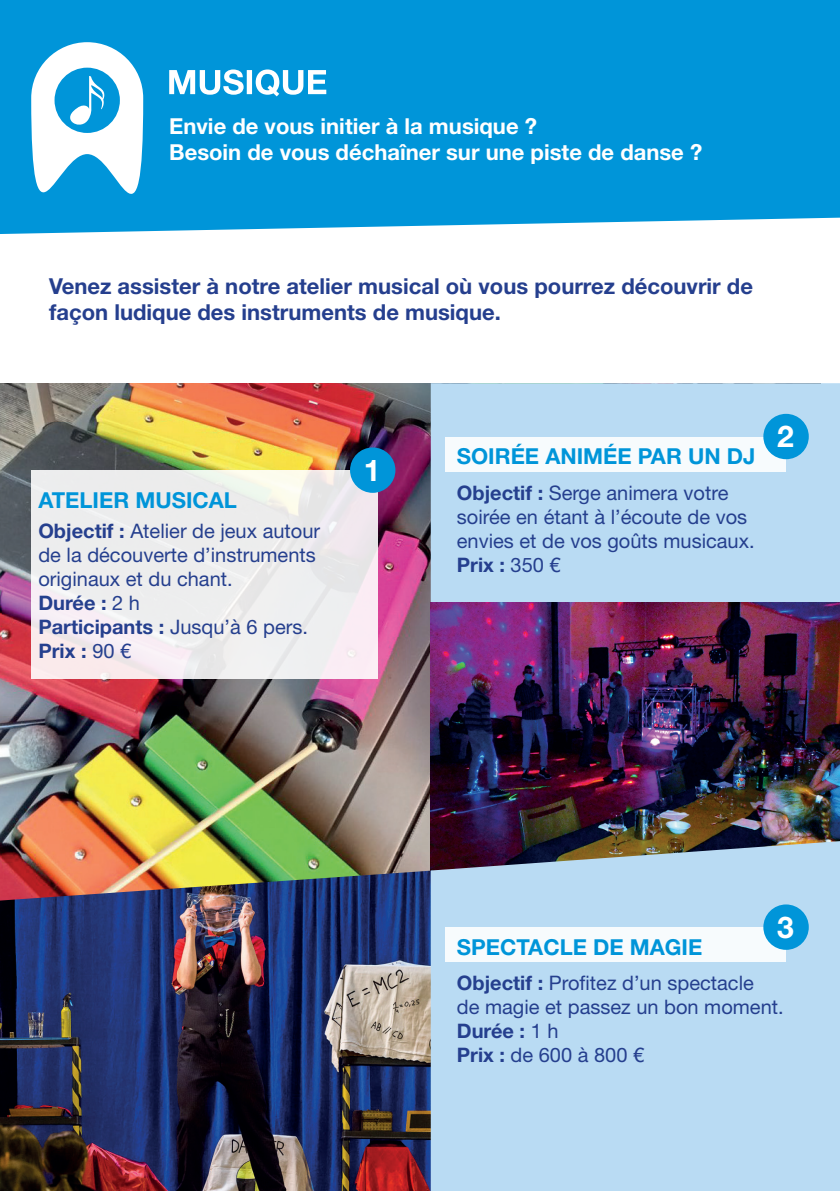
<style>
.page{position:relative;width:840px;height:1191px;background:#fff}
.page>*{position:absolute;margin:0;border:0;box-sizing:border-box;transform-origin:0 0}
.t1{font:700 30px "Helvetica Neue LT Std";color:#fff}
.t2{font:700 22px/26.4px "Helvetica Neue LT Std";color:#253f8e}
.t3{font:700 22px/26.4px "Helvetica Neue LT Std";color:#fff}
.t4{font:700 22px "Helvetica Neue LT Std";color:#0095d9}
.t5{font:20px/24px "Helvetica Neue LT Std";color:#253f8e}
.s1{font-weight:700}
</style>
<div class="page">
<div style="left:0;top:0;width:839px;height:234px;background:#0095d9"></div>
<svg style="left:31px;top:42px;width:112px;height:192px"></svg>
<svg style="left:169px;top:69px;width:157px;height:27px"></svg>
<img style="left:0;top:383px;width:430px;height:487px">
<div style="left:31px;top:470px;width:346px;height:209px;background:linear-gradient(to right,#f0eeef,#efecee)"></div>
<div style="left:350px;top:447px;width:45px;height:46px;background:#0095d9;border-radius:50%"></div>
<div style="left:430px;top:383px;width:409px;height:219px;background:#b9dbf3"></div>
<img style="left:430px;top:602px;width:409px;height:239px">
<div style="left:445px;top:437px;width:340px;height:34px;background:#f7fbfd"></div>
<div style="left:763px;top:414px;width:45px;height:45px;background:#0095d9;border-radius:50%"></div>
<img style="left:0;top:870px;width:430px;height:321px">
<div style="left:430px;top:841px;width:409px;height:350px;background:#b9dbf3"></div>
<div style="left:445px;top:927px;width:340px;height:35px;background:#f7fbfd"></div>
<div style="left:763px;top:904px;width:45px;height:45px;background:#0095d9;border-radius:50%"></div>
<p class="t3" style="left:169px;top:112px;width:534px">Envie de vous initier à la musique ?<br>Besoin de vous déchaîner sur une piste de danse ?</p>
<p class="t2" style="left:49px;top:272px;width:705px">Venez assister à notre atelier musical où vous pourrez découvrir de façon ludique des instruments de musique.</p>
<p class="t4" style="left:38px;top:487px;width:200px">ATELIER MUSICAL</p>
<p class="t5" style="left:38px;top:518px;width:283px"><span class="s1">Objectif :</span> Atelier de jeux autour de la découverte d’instruments originaux et du chant.<br><span class="s1">Durée :</span> 2 h<br><span class="s1">Participants :</span> Jusqu’à 6 pers.<br><span class="s1">Prix :</span> 90 €</p>
<h1 class="t1" style="left:363px;top:451px;width:18px">1</h1>
<p class="t4" style="left:456px;top:443px;width:300px">SOIRÉE ANIMÉE PAR UN DJ</p>
<p class="t5" style="left:456px;top:480px;width:299px"><span class="s1">Objectif :</span> Serge animera votre soirée en étant à l’écoute de vos envies et de vos goûts musicaux.<br><span class="s1">Prix :</span> 350 €</p>
<h1 class="t1" style="left:776px;top:418px;width:18px">2</h1>
<h1 class="t1" style="left:776px;top:908px;width:18px">3</h1>
<p class="t4" style="left:456px;top:933px;width:247px">SPECTACLE DE MAGIE</p>
<p class="t5" style="left:456px;top:970px;width:328px"><span class="s1">Objectif :</span> Profitez d’un spectacle<br>de magie et passez un bon moment.<br><span class="s1">Durée :</span> 1 h<br><span class="s1">Prix :</span> de 600 à 800 €</p>
</div>
